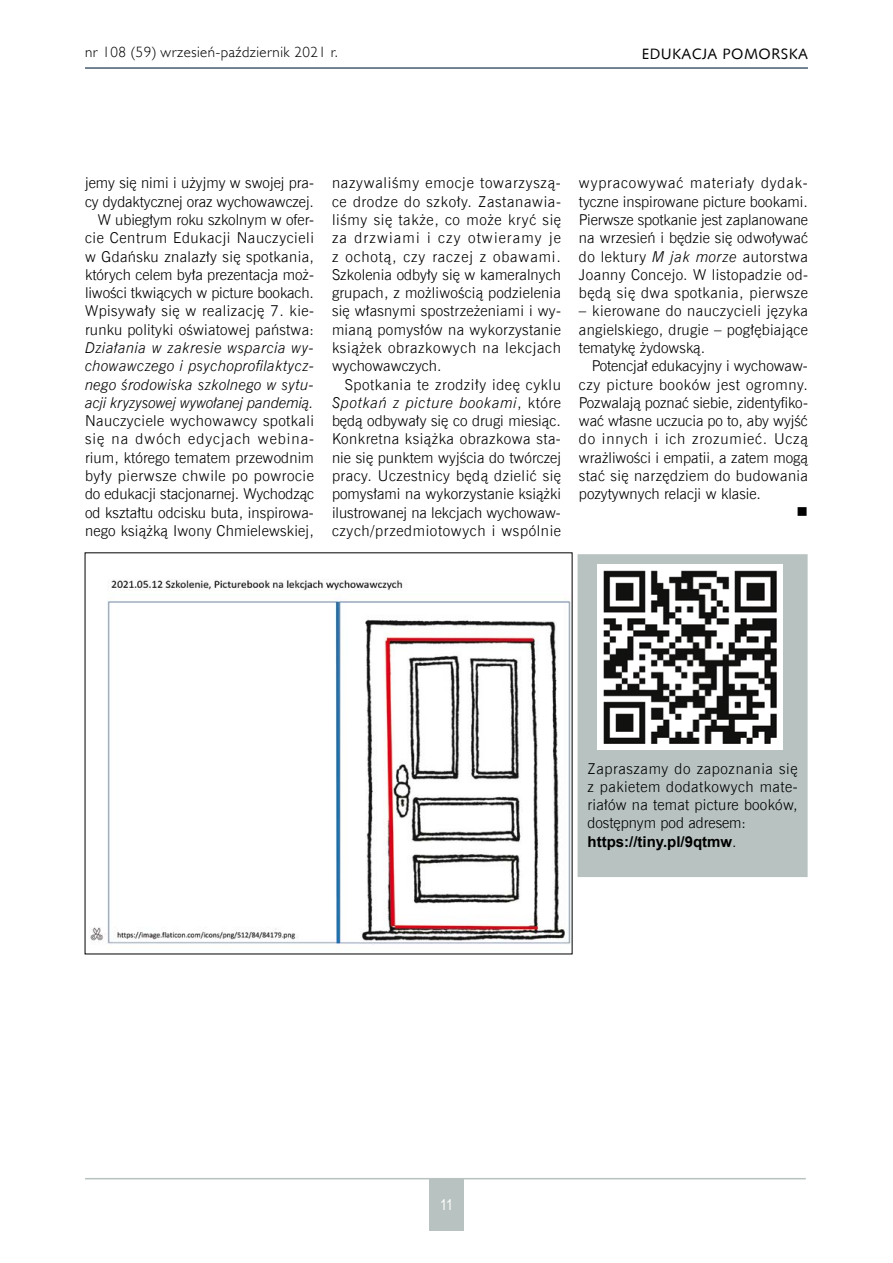
<style>
.page{position:relative;width:893px;height:1263px;background:#fff}
.page>*{position:absolute;margin:0;border:0;box-sizing:border-box;transform-origin:0 0}
.t1{font:15px/18.3px "News Goth Lt EU";letter-spacing:.015em;color:#000;text-align:justify}
.t2{font:italic 15px/18.3px "News Goth Lt EU";letter-spacing:-.005em;color:#000;text-align:justify}
.t3{font:15px "Humanst 521 Lt EU";letter-spacing:.03em;color:#000}
.t4{font:700 15px "Arial";color:#000}
.t5{font:15px "Humanst 531 EU";letter-spacing:.03em;color:#000}
.t6{font:15px "Arial Narrow";color:#fff}
.t7{font:15px "Wingdings";color:#000}
.s1{font-style:italic}
.s2{font-family:"News Goth Lt EU";font-weight:400}
</style>
<div class="page">
<hr style="left:85px;top:1178px;width:721px;height:1px;background:#b8c3c1">
<hr style="left:85px;top:67px;width:723px;height:2px;background:#465c71">
<div style="left:429px;top:1178px;width:35px;height:52px;background:#b8c3c1"></div>
<img style="left:90px;top:580px;width:480px;height:366px">
<div style="left:578px;top:555px;width:229px;height:321px;background:#b8c3c1"></div>
<img style="left:597px;top:564px;width:185px;height:185px">
<div style="left:578px;top:554px;width:230px;height:323px;border:2px solid #b8c3c1"></div>
<p class="t3" style="left:85px;top:43px;width:255px">nr 108 (59) wrzesień-październik 2021 r.</p>
<p class="t5" style="left:642px;top:44px;width:168px">EDUKACJA POMORSKA</p>
<p class="t1" style="left:85px;top:174px;width:230px;text-align:right">jemy się nimi i użyjmy w swojej pra&shy;cy dydaktycznej oraz wychowawczej.<br>W ubiegłym roku szkolnym w ofer&shy;cie Centrum Edukacji Nauczycieli w Gdańsku znalazły się spotkania, których celem była prezentacja moż&shy;liwości tkwiących w picture bookach.<br>Wpisywały się w realizację 7. kie&shy;runku polityki oświatowej państwa:</p>
<p class="t2" style="left:85px;top:339px;width:231px">Działania w zakresie wsparcia wy&shy;chowawczego i psychoprofilaktycz&shy;nego środowiska szkolnego w sytu&shy;acji kryzysowej wywołanej pandemią.</p>
<p class="t1" style="left:85px;top:412px;width:231px">Nauczyciele wychowawcy spotkali się na dwóch edycjach webina&shy;rium, którego tematem przewodnim były pierwsze chwile po powrocie do edukacji stacjonarnej. Wychodząc od kształtu odcisku buta, inspirowa&shy;nego książką Iwony Chmielewskiej,</p>
<p class="t1" style="left:332px;top:174px;width:231px">nazywaliśmy emocje towarzyszą&shy;ce drodze do szkoły. Zastanawia&shy;liśmy się także, co może kryć się za drzwiami i czy otwieramy je z ochotą, czy raczej z obawami.<br>Szkolenia odbyły się w kameralnych grupach, z możliwością podzielenia się własnymi spostrzeżeniami i wy&shy;mianą pomysłów na wykorzystanie książek obrazkowych na lekcjach wychowawczych.</p>
<p class="t1" style="left:332px;top:375px;width:231px;text-indent:13px">Spotkania te zrodziły ideę cyklu <span class="s1">Spotkań z picture bookami</span>, które będą odbywały się co drugi miesiąc.<br>Konkretna książka obrazkowa sta&shy;nie się punktem wyjścia do twórczej pracy. Uczestnicy będą dzielić się pomysłami na wykorzystanie książki ilustrowanej na lekcjach wychowaw&shy;czych/przedmiotowych i wspólnie</p>
<p class="t1" style="left:579px;top:174px;width:231px">wypracowywać materiały dydak&shy;tyczne inspirowane picture bookami.<br>Pierwsze spotkanie jest zaplanowane na wrzesień i będzie się odwoływać do lektury <span class="s1">M jak morze</span> autorstwa Joanny Concejo. W listopadzie od&shy;będą się dwa spotkania, pierwsze</p>
<p class="t1" style="left:579px;top:302px;width:230px">– kierowane do nauczycieli języka angielskiego, drugie – pogłębiające tematykę żydowską.</p>
<p class="t1" style="left:579px;top:357px;width:231px;text-indent:13px">Potencjał edukacyjny i wychowaw&shy;czy picture booków jest ogromny.<br>Pozwalają poznać siebie, zidentyfiko&shy;wać własne uczucia po to, aby wyjść do innych i ich zrozumieć. Uczą wrażliwości i empatii, a zatem mogą stać się narzędziem do budowania pozytywnych relacji w klasie.</p>
<p class="t7" style="left:796px;top:504px;width:13px">■</p>
<p class="t1" style="left:588px;top:759px;width:212px">Zapraszamy do zapoznania się z pakietem dodatkowych mate&shy;riałów na temat picture booków, dostępnym pod adresem:</p>
<p class="t4" style="left:588px;top:831px;width:151px">https://tiny.pl/9qtmw<span class="s2">.</span></p>
<p class="t6" style="left:440px;top:1193px;width:14px">11</p>
</div>
